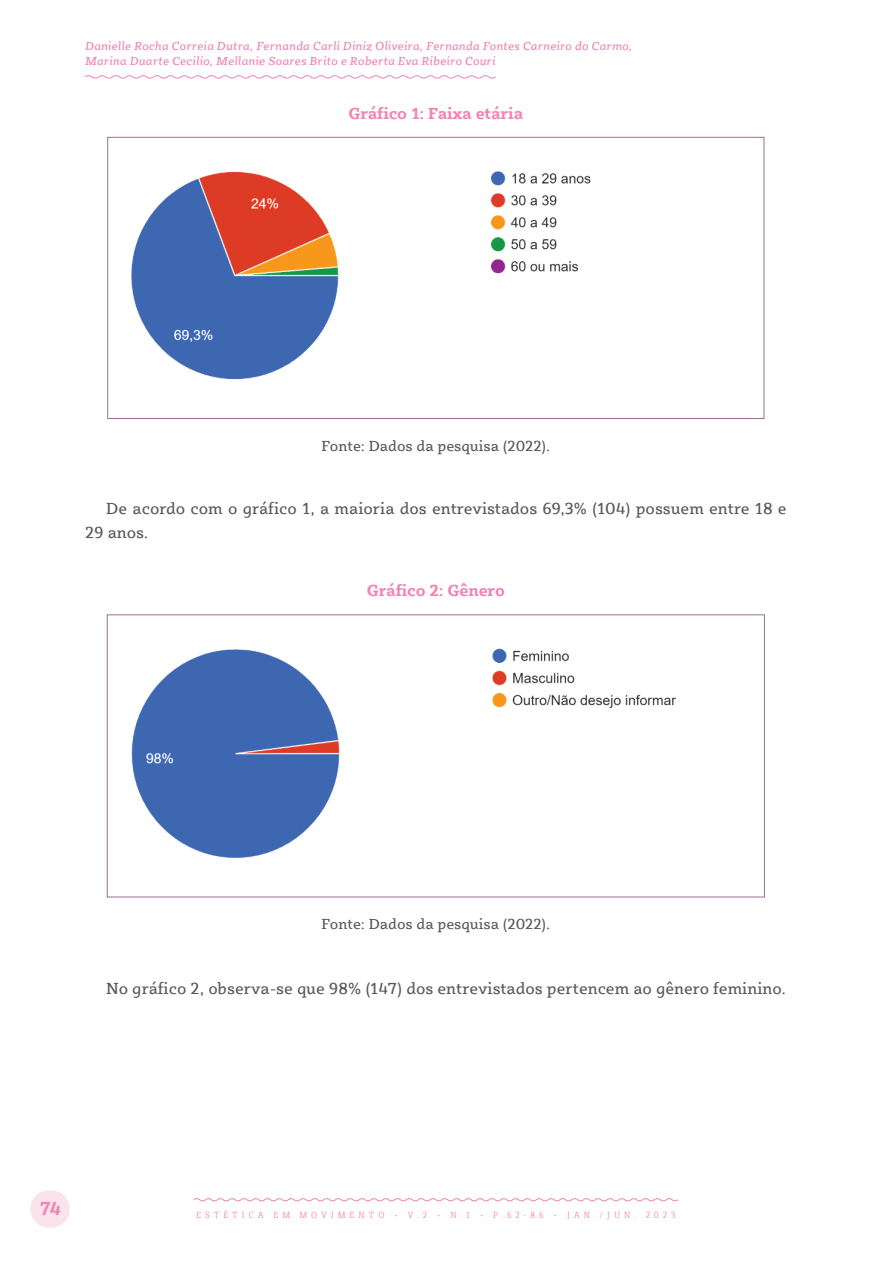
<style>
.page{position:relative;width:893px;height:1263px;background:#fff}
.page>*{position:absolute;margin:0;border:0;box-sizing:border-box;transform-origin:0 0}
.t1{font:italic 700 19.5px "Sybilla Pro Narrow";color:#f283b3}
.t2{font:16.5px/24px "Sybilla Pro";color:#57585a}
.t3{font:700 16.5px "Sybilla Pro";letter-spacing:-.01em;color:#f283b3}
.t4{font:15px "Sybilla Pro";color:#57585a}
.t5{font:italic 12px/14.4px "Sybilla Pro";letter-spacing:.01em;color:#f283b3}
.t6{font:300 9px "Sybilla Pro Narrow";letter-spacing:.44em;color:#f283b3}
</style>
<div class="page">
<img style="left:131px;top:171px;width:460px;height:209px">
<div style="left:107px;top:137px;width:657px;height:282px;border:1px solid #9b6c98"></div>
<img style="left:131px;top:648px;width:546px;height:211px">
<div style="left:107px;top:614px;width:658px;height:283px;border:1px solid #9b6c98"></div>
<svg style="left:193px;top:1198px;width:485px;height:4px"></svg>
<svg style="left:85px;top:75px;width:411px;height:4px"></svg>
<div style="left:30px;top:1190px;width:40px;height:38px;background:#fbe3ed;border-radius:19px"></div>
<p class="t5" style="left:85px;top:38px;width:549px">Danielle Rocha Correia Dutra, Fernanda Carli Diniz Oliveira, Fernanda Fontes Carneiro do Carmo,<br>Marina Duarte Cecilio, Mellanie Soares Brito e Roberta Eva Ribeiro Couri</p>
<p class="t3" style="left:348px;top:102px;width:176px">Gráfico 1: Faixa etária</p>
<p class="t4" style="left:321px;top:437px;width:231px">Fonte: Dados da pesquisa (2022).</p>
<p class="t2" style="left:85px;top:496px;width:703px;text-indent:21px">De acordo com o gráfico 1, a maioria dos entrevistados 69,3% (104) possuem entre 18 e<br>29 anos.</p>
<p class="t3" style="left:367px;top:580px;width:140px">Gráfico 2: Gênero</p>
<p class="t4" style="left:321px;top:914px;width:231px">Fonte: Dados da pesquisa (2022).</p>
<p class="t2" style="left:106px;top:976px;width:681px">No gráfico 2, observa-se que 98% (147) dos entrevistados pertencem ao gênero feminino.</p>
<p class="t1" style="left:39px;top:1196px;width:24px">74</p>
<p class="t6" style="left:196px;top:1209px;width:387px">ESTÉTICA EM MOVIMENTO • V.2 • N.1 • P.62-86 • JAN</p>
<p class="t6" style="left:594px;top:1209px;width:83px">./JUN. 2023</p>
</div>
